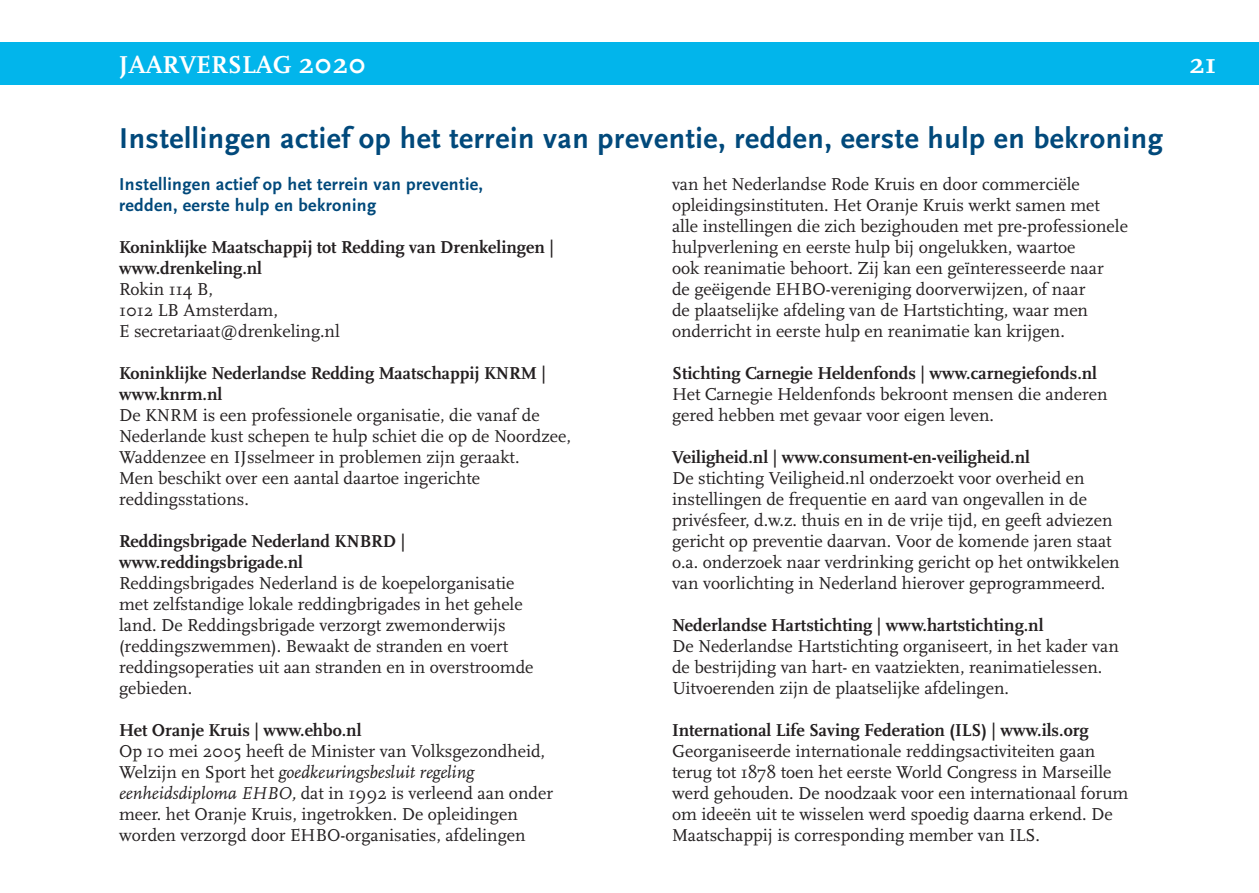
<style>
.page{position:relative;width:1259px;height:893px;background:#fff}
.page>*{position:absolute;margin:0;border:0;box-sizing:border-box;transform-origin:0 0}
.kop{font:700 30px "Scala Sans";letter-spacing:.02em;color:#01497b}
.t1{font:700 30px "Scala";color:#fff}
.t2{font:700 25.5px "Scala";color:#fff}
.t3{font:18px/21px "Scala";color:#231f20}
.t4{font:700 18px/21px "Scala";color:#231f20}
.kop-2{font:700 18px "Scala Sans";letter-spacing:.02em;color:#01497b}
.s1{font-size:30px}
.s2{font-style:italic}
</style>
<div class="page">
<div style="left:0;top:43px;width:1259px;height:42px;background:#02b5eb"></div>
<p class="t2" style="left:119px;top:51px;width:249px">JAARVERSLAG <span class="s1">2020</span></p>
<p class="kop" style="left:119px;top:122px;width:1045px">Instellingen actief op het terrein van preventie, redden, eerste hulp en bekroning</p>
<p class="kop-2" style="left:119px;top:174px;width:365px">Instellingen actief op het terrein van preventie,</p>
<p class="kop-2" style="left:119px;top:195px;width:259px">redden, eerste hulp en bekroning</p>
<p class="t4" style="left:119px;top:236px;width:436px">Koninklijke Maatschappij tot Redding van Drenkelingen | www.drenkeling.nl</p>
<p class="t3" style="left:119px;top:278px;width:95px">Rokin 114 B,</p>
<p class="t3" style="left:119px;top:299px;width:160px">1012 LB Amsterdam,</p>
<p class="t3" style="left:119px;top:320px;width:222px">E secretariaat@drenkeling.nl</p>
<p class="t4" style="left:119px;top:362px;width:428px">Koninklijke Nederlandse Redding Maatschappij KNRM | www.knrm.nl</p>
<p class="t3" style="left:119px;top:404px;width:453px">De KNRM is een professionele organisatie, die vanaf de<br>Nederlande kust schepen te hulp schiet die op de Noordzee,<br>Waddenzee en IJsselmeer in problemen zijn geraakt.</p>
<p class="t3" style="left:119px;top:467px;width:363px">Men beschikt over een aantal daartoe ingerichte reddingsstations.</p>
<p class="t4" style="left:119px;top:530px;width:288px">Reddingsbrigade Nederland KNBRD |</p>
<p class="t4" style="left:119px;top:551px;width:185px">www.reddingsbrigade.nl</p>
<p class="t3" style="left:119px;top:572px;width:416px">Reddingsbrigades Nederland is de koepelorganisatie met zelfstandige lokale reddingbrigades in het gehele land. De Reddingsbrigade verzorgt zwemonderwijs (reddingszwemmen). Bewaakt de stranden en voert reddingsoperaties uit aan stranden en in overstroomde gebieden.</p>
<p class="t4" style="left:119px;top:719px;width:244px">Het Oranje Kruis | www.ehbo.nl</p>
<p class="t3" style="left:119px;top:740px;width:435px">Op 10 mei 2005 heeft de Minister van Volksgezondheid, Welzijn en Sport het <span class="s2">goedkeuringsbesluit regeling eenheidsdiploma EHBO,</span> dat in 1992 is verleend aan onder meer. het Oranje Kruis, ingetrokken. De opleidingen worden verzorgd door EHBO-organisaties, afdelingen</p>
<p class="t3" style="left:672px;top:173px;width:457px">van het Nederlandse Rode Kruis en door commerciële opleidingsinstituten. Het Oranje Kruis werkt samen met alle instellingen die zich bezighouden met pre-professionele hulpverlening en eerste hulp bij ongelukken, waartoe<br>ook reanimatie behoort. Zij kan een geïnteresseerde naar<br>de geëigende EHBO-vereniging doorverwijzen, of naar<br>de plaatselijke afdeling van de Hartstichting, waar men onderricht in eerste hulp en reanimatie kan krijgen.</p>
<p class="t4" style="left:672px;top:362px;width:426px">Stichting Carnegie Heldenfonds | www.carnegiefonds.nl</p>
<p class="t3" style="left:672px;top:383px;width:437px">Het Carnegie Heldenfonds bekroont mensen die anderen gered hebben met gevaar voor eigen leven.</p>
<p class="t4" style="left:672px;top:446px;width:359px">Veiligheid.nl | www.consument-en-veiligheid.nl</p>
<p class="t3" style="left:672px;top:467px;width:449px">De stichting Veiligheid.nl onderzoekt voor overheid en instellingen de frequentie en aard van ongevallen in de privésfeer, d.w.z. thuis en in de vrije tijd, en geeft adviezen gericht op preventie daarvan. Voor de komende jaren staat o.a. onderzoek naar verdrinking gericht op het ontwikkelen van voorlichting in Nederland hierover geprogrammeerd.</p>
<p class="t4" style="left:672px;top:614px;width:373px">Nederlandse Hartstichting | www.hartstichting.nl</p>
<p class="t3" style="left:672px;top:635px;width:448px">De Nederlandse Hartstichting organiseert, in het kader van de bestrijding van hart- en vaatziekten, reanimatielessen.<br>Uitvoerenden zijn de plaatselijke afdelingen.</p>
<p class="t4" style="left:672px;top:719px;width:418px">International Life Saving Federation (ILS) | www.ils.org</p>
<p class="t3" style="left:672px;top:740px;width:458px">Georganiseerde internationale reddingsactiviteiten gaan terug tot 1878 toen het eerste World Congress in Marseille werd gehouden. De noodzaak voor een internationaal forum om ideeën uit te wisselen werd spoedig daarna erkend. De Maatschappij is corresponding member van ILS.</p>
<p class="t1" style="left:1189px;top:47px;width:29px">21</p>
</div>
